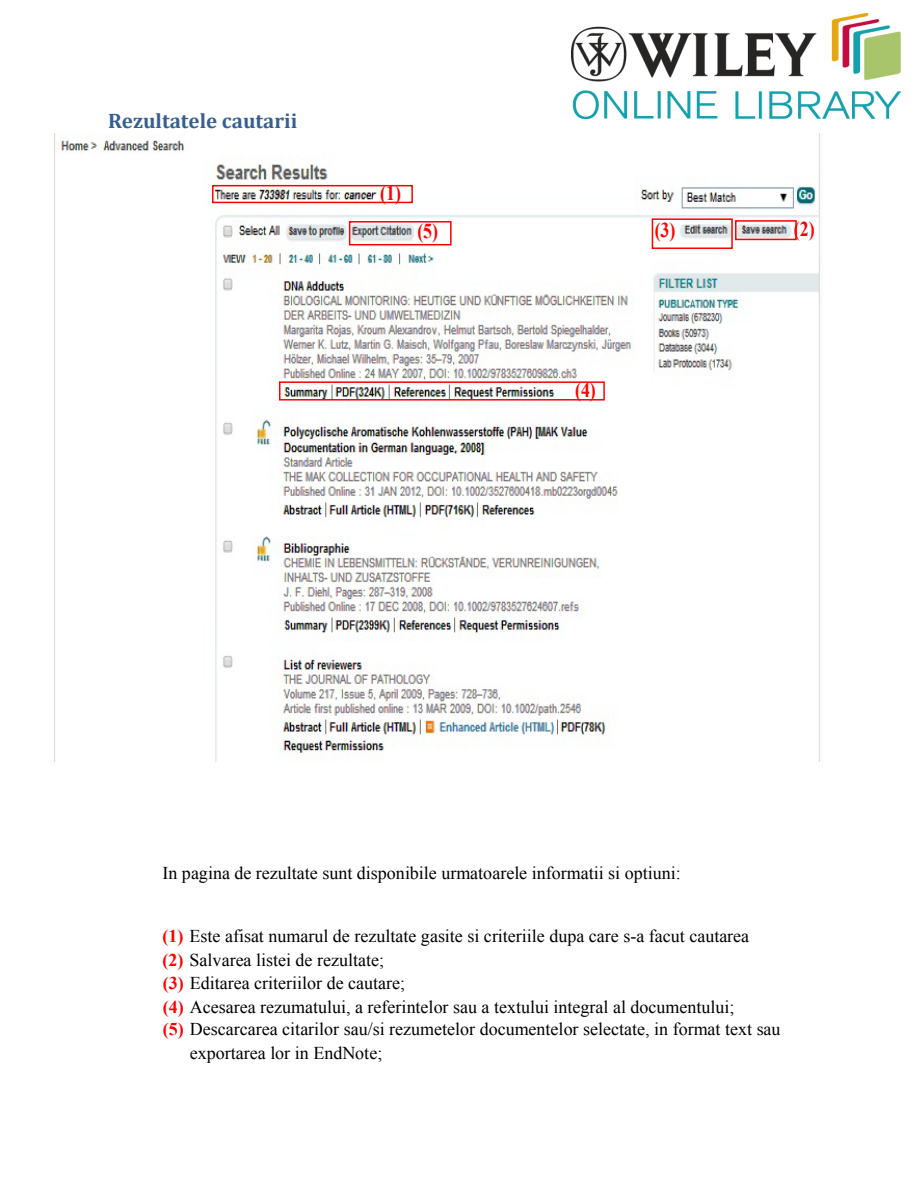
<style>
.page{position:relative;width:918px;height:1188px;background:#fff}
.page>*{position:absolute;margin:0;border:0;box-sizing:border-box;transform-origin:0 0}
.t1{font:700 21.15px "Times New Roman";color:#f00;scale:.84 1}
.t2{font:700 21px "Cambria";color:#365f91}
.t3{font:18px/23.9px "Times New Roman";color:#000}
.s1{font-weight:700;color:#f00}
</style>
<div class="page">
<img style="left:572px;top:14px;width:328px;height:104px">
<img style="left:54px;top:134px;width:766px;height:628px">
<div style="left:212px;top:185px;width:201px;height:18px;border:2px solid #f00"></div>
<div style="left:735px;top:220px;width:62px;height:20px;border:2px solid #f00"></div>
<div style="left:652px;top:218px;width:81px;height:31px;border:2px solid #f00"></div>
<div style="left:279px;top:381px;width:326px;height:20px;border:2px solid #f00"></div>
<div style="left:349px;top:221px;width:103px;height:24px;border:2px solid #f00"></div>
<p class="t2" style="left:108px;top:108px;width:191px">Rezultatele cautarii</p>
<p class="t1" style="left:380px;top:178px;width:26px">(1)</p>
<p class="t1" style="left:417px;top:216px;width:26px">(5)</p>
<p class="t1" style="left:575px;top:375px;width:26px">(4)</p>
<p class="t1" style="left:655px;top:216px;width:26px">(3)</p>
<p class="t1" style="left:794px;top:214px;width:26px">(2)</p>
<p class="t3" style="left:162px;top:861px;width:520px">In pagina de rezultate sunt disponibile urmatoarele informatii si optiuni:</p>
<p class="t3" style="left:163px;top:924px;width:588px"><span class="s1">(1)</span> Este afisat numarul de rezultate gasite si criteriile dupa care s-a facut cautarea <span class="s1">(2)</span> Salvarea listei de rezultate;<br><span class="s1">(3)</span> Editarea criteriilor de cautare;<br><span class="s1">(4)</span> Acesarea rezumatului, a referintelor sau a textului integral al documentului;</p>
<p class="t3" style="left:190px;top:1017px;width:592px;text-indent:-27px"><span class="s1">(5)</span> Descarcarea citarilor sau/si rezumetelor documentelor selectate, in format text sau exportarea lor in EndNote;</p>
</div>
